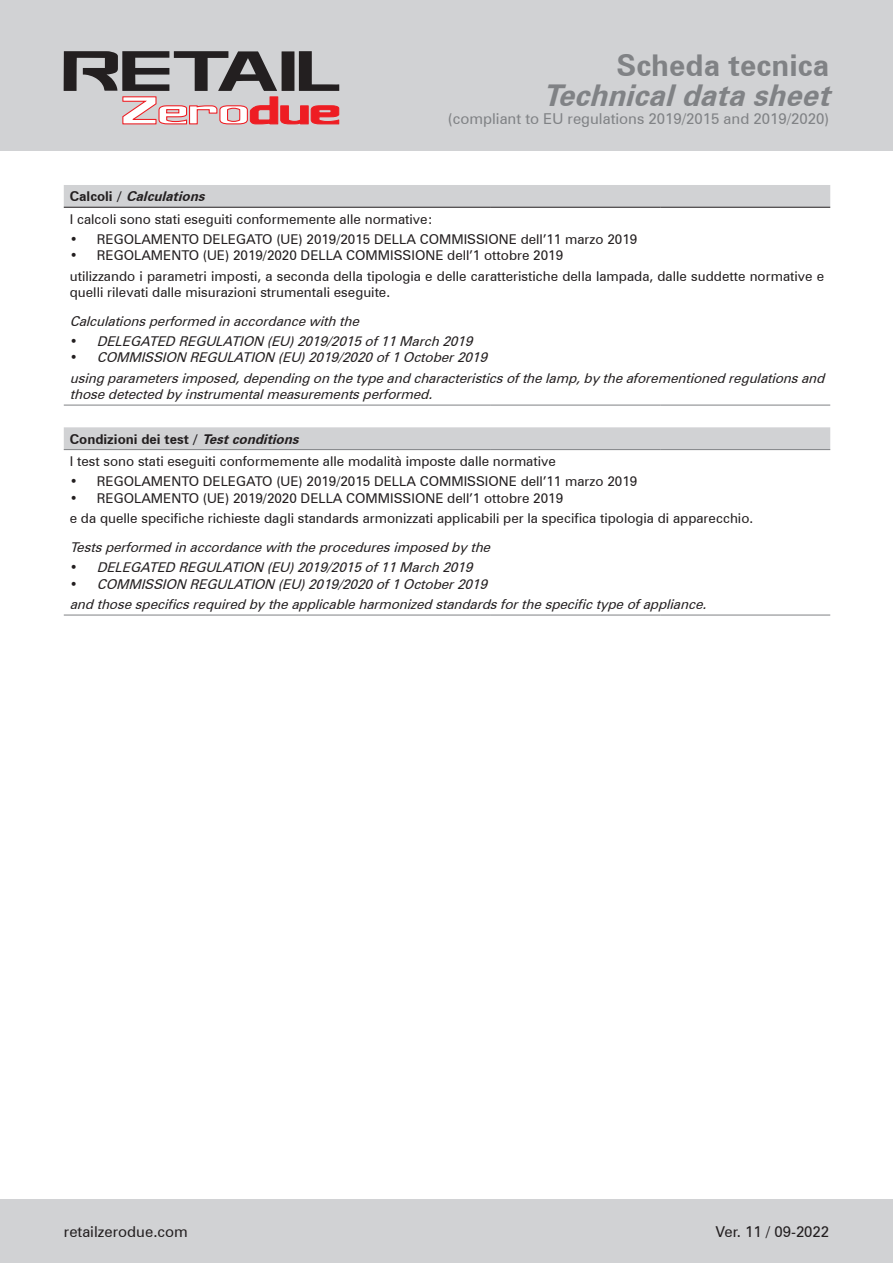
<style>
.page{position:relative;width:893px;height:1263px;background:#fff}
.page>*{position:absolute;margin:0;border:0;box-sizing:border-box;transform-origin:0 0}
.t1{font:italic 700 30px "Zurich BT";color:#808285}
.t2{font:700 30px "Zurich BT";color:#808285}
.t3{font:15px "Zurich BT";color:#808285}
.t4{font:15px "Zurich BT";color:#231f20}
.t5{font:13.5px/22.2px "Zurich BT";color:#231f20}
.t6{font:italic 13.5px/20.4px "Zurich BT";color:#231f20}
.s1{font-weight:700}
.s2{font-weight:700;font-style:italic}
.s3{font-style:normal}
</style>
<div class="page">
<div style="left:0;top:0;width:893px;height:150px;background:#d1d2d4"></div>
<div style="left:0;top:1199px;width:893px;height:64px;background:#d1d2d4"></div>
<svg style="left:64px;top:51px;width:275px;height:73px"></svg>
<svg style="left:64px;top:185px;width:766px;height:264px"></svg>
<hr style="left:64px;top:449px;width:426px;height:1px;background:#808285">
<hr style="left:490px;top:449px;width:170px;height:1px;background:#808285">
<hr style="left:660px;top:449px;width:170px;height:1px;background:#808285">
<hr style="left:64px;top:615px;width:426px;height:1px;background:#808285">
<hr style="left:490px;top:615px;width:170px;height:1px;background:#808285">
<hr style="left:660px;top:615px;width:170px;height:1px;background:#808285">
<hr style="left:64px;top:207px;width:426px;height:1px;background:#231f20">
<hr style="left:490px;top:207px;width:170px;height:1px;background:#231f20">
<hr style="left:660px;top:207px;width:170px;height:1px;background:#231f20">
<hr style="left:64px;top:405px;width:426px;height:1px;background:#808285">
<hr style="left:490px;top:405px;width:170px;height:1px;background:#808285">
<hr style="left:660px;top:405px;width:170px;height:1px;background:#808285">
<h1 class="t2" style="left:617px;top:44px;width:214px">Scheda tecnica</h1>
<h1 class="t1" style="left:543px;top:74px;width:299px">Technicaldatasheet</h1>
<p class="t3" style="left:448px;top:108px;width:383px">(compliant to EU regulations 2019/2015 and 2019/2020)</p>
<p class="t5" style="left:70px;top:185px;width:364px"><span class="s1">C a l c o l i /</span> <span class="s2">Calculations<br></span>I calcoli sono stati eseguiti conformemente alle normative:</p>
<p class="t5" style="left:70px;top:227px;width:569px">• REGOLAMENTO DELEGATO (UE) 2019/2015 DELLA COMMISSIONE dell’11 marzo 2019</p>
<p class="t5" style="left:70px;top:244px;width:756px;line-height:20.4px">• REGOLAMENTO (UE) 2019/2020 DELLA COMMISSIONE dell’1 ottobre 2019<br>utilizzando i parametri imposti, a seconda della tipologia e delle caratteristiche della lampada, dalle suddette normative e</p>
<p class="t5" style="left:70px;top:280px;width:322px">quelli rilevati dalle misurazioni strumentali eseguite.</p>
<p class="t6" style="left:70px;top:310px;width:295px">Calculationsperformedinaccordancewiththe</p>
<p class="t6" style="left:70px;top:331px;width:409px"><span class="s3">•</span> DELEGATED REGULATION (EU)2019/2015of11March2019</p>
<p class="t6" style="left:70px;top:347px;width:761px"><span class="s3">•</span> COMMISSION REGULATION (EU)2019/2020of1October2019 usingparametersimposed,dependingonthetypeandcharacteristicsofthelamp,bytheaforementionedregulationsand</p>
<p class="t6" style="left:70px;top:383px;width:369px">thosedetectedbyinstrumentalmeasurementsperformed.</p>
<p class="t5" style="left:70px;top:427px;width:488px"><span class="s1">Condizioni dei test /</span> <span class="s2">Testconditions<br></span>I test sono stati eseguiti conformemente alle modalità imposte dalle normative</p>
<p class="t5" style="left:70px;top:470px;width:569px">• REGOLAMENTO DELEGATO (UE) 2019/2015 DELLA COMMISSIONE dell’11 marzo 2019</p>
<p class="t5" style="left:70px;top:487px;width:685px;line-height:20.4px">• REGOLAMENTO (UE) 2019/2020 DELLA COMMISSIONE dell’1 ottobre 2019<br>e da quelle specifiche richieste dagli standards armonizzati applicabili per la specifica tipologia di apparecchio.</p>
<p class="t6" style="left:70px;top:536px;width:427px">Testsperformedinaccordancewiththeproceduresimposedbythe</p>
<p class="t6" style="left:70px;top:557px;width:409px"><span class="s3">•</span> DELEGATED REGULATION (EU)2019/2015of11March2019</p>
<p class="t6" style="left:70px;top:573px;width:643px"><span class="s3">•</span> COMMISSION REGULATION (EU)2019/2020of1October2019 andthosespecificsrequiredbytheapplicableharmonizedstandardsforthespecifictypeofappliance.</p>
<p class="t4" style="left:64px;top:1221px;width:126px">retailzerodue.com</p>
<p class="t4" style="left:716px;top:1221px;width:115px">Ver. 11 / 09-2022</p>
</div>
